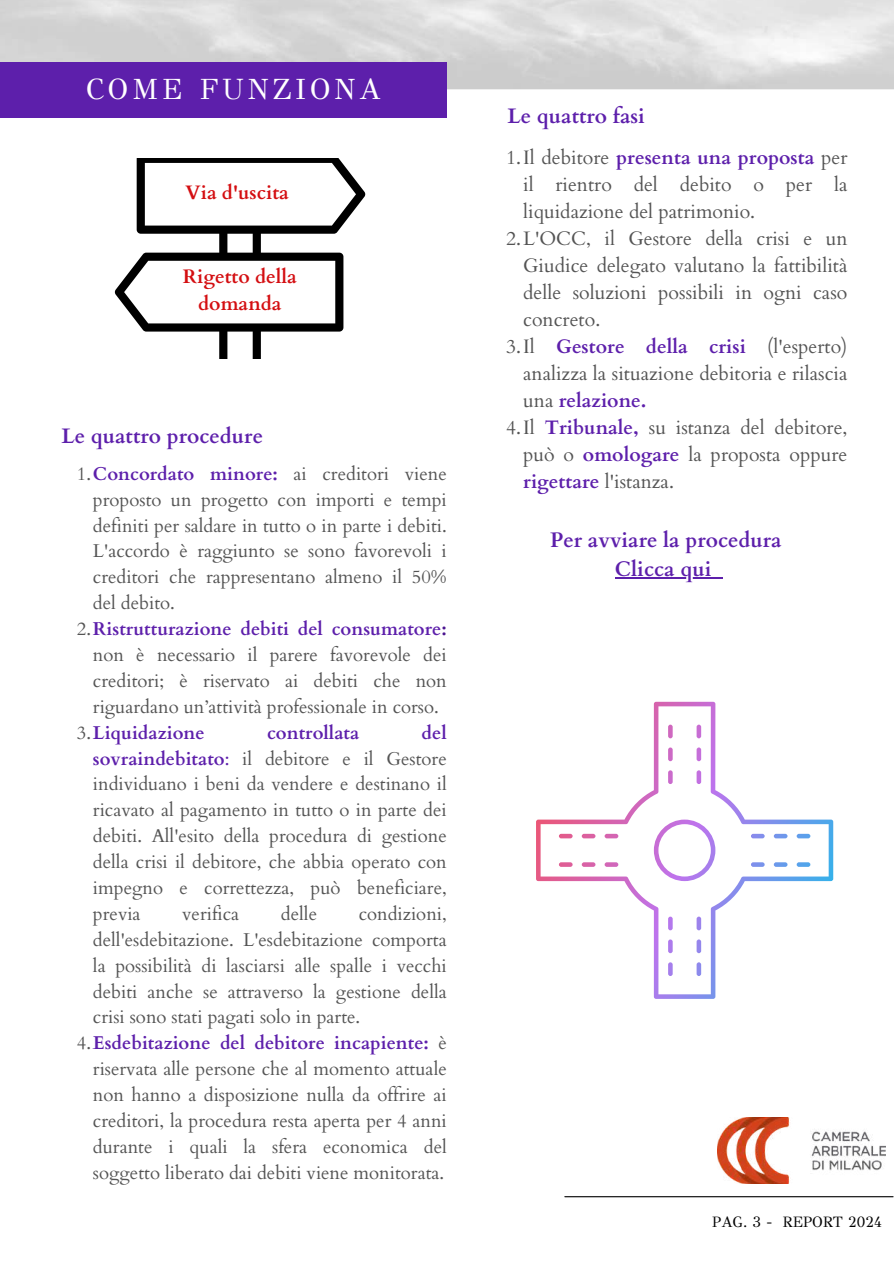
<style>
.page{position:relative;width:894px;height:1264px;background:#fff}
.page>*{position:absolute;margin:0;border:0;box-sizing:border-box;transform-origin:0 0}
.t1{font:29.25px "GFS Didot";letter-spacing:.12em;color:#fff}
.t2{font:700 21px/29.2px "Cardo";color:#5d1fab;text-align:center}
.t3{font:19.5px "Cardo";color:#545454}
.t4{font:700 19.5px "Cardo";color:#5d1fab}
.t5{font:700 19.5px/27px "Cardo";color:#d40e11;text-align:center}
.t6{font:18.6px/25.8px "Cardo";color:#545454;text-align:justify}
.t7{font:700 18.6px "Cardo";color:#5d1fab}
.t8{font:15px "GFS Didot";color:#000}
.s1{font-weight:700;color:#5d1fab}
.s2{font-weight:400;color:#545454}
.s3{color:#4a138f}
.s4{color:#5d1fab}
</style>
<div class="page">
<img style="left:0;top:0;width:893px;height:89px">
<hr style="left:564px;top:1196px;width:328px;height:1px;background:#000">
<img style="left:717px;top:1117px;width:168px;height:66px">
<svg style="left:114px;top:158px;width:251px;height:200px"></svg>
<div style="left:0;top:63px;width:446px;height:55px;background:#5d1fab"></div>
<svg style="left:536px;top:702px;width:297px;height:296px"></svg>
<hr style="left:614px;top:577px;width:97px;height:1px;background:#5d1fab">
<h1 class="t1" style="left:86px;top:71px;width:296px">COME FUNZIONA</h1>
<p class="t5" style="left:185px;top:179px;width:105px">Via d'uscita</p>
<p class="t5" style="left:183px;top:263px;width:116px">Rigetto della domanda</p>
<p class="t2" style="left:61px;top:422px;width:203px">Le quattro procedure</p>
<p class="t6" style="left:77px;top:461px;width:371px">1.<span class="s1">Concordato minore:</span> ai creditori viene</p>
<p class="t6" style="left:93px;top:487px;width:355px">proposto un progetto con importi e tempi</p>
<p class="t6" style="left:93px;top:513px;width:355px">definiti per saldare in tutto o in parte i debiti.</p>
<p class="t6" style="left:93px;top:538px;width:355px">L'accordo è raggiunto se sono favorevoli i</p>
<p class="t6" style="left:93px;top:564px;width:355px">creditori che rappresentano almeno il 50%</p>
<p class="t6" style="left:93px;top:590px;width:83px">del debito.</p>
<p class="t7" style="left:77px;top:616px;width:371px"><span class="s2">2.</span>Ristrutturazione debiti del consumatore<span class="s3">:</span></p>
<p class="t6" style="left:93px;top:642px;width:355px">non è necessario il parere favorevole dei</p>
<p class="t6" style="left:93px;top:668px;width:355px">creditori; è riservato ai debiti che non</p>
<p class="t6" style="left:93px;top:694px;width:347px">riguardano un’attività professionale in corso.</p>
<p class="t7" style="left:77px;top:720px;width:129px"><span class="s2">3.</span>Liquidazione</p>
<p class="t7" style="left:267px;top:720px;width:94px">controllata</p>
<p class="t6" style="left:93px;top:720px;width:355px;text-indent:328px"><span class="s1">del sovraindebitato</span><span class="s4">:</span> il debitore e il Gestore individuano i beni da vendere e destinano il ricavato al pagamento in tutto o in parte dei debiti. All'esito della procedura di gestione della crisi il debitore, che abbia operato con impegno e correttezza, può beneficiare, previa</p>
<p class="t6" style="left:182px;top:901px;width:59px">verifica</p>
<p class="t6" style="left:281px;top:901px;width:38px">delle</p>
<p class="t6" style="left:358px;top:901px;width:89px">condizioni,</p>
<p class="t6" style="left:93px;top:927px;width:355px">dell'esdebitazione. L'esdebitazione comporta</p>
<p class="t6" style="left:93px;top:952px;width:355px">la possibilità di lasciarsi alle spalle i vecchi</p>
<p class="t6" style="left:93px;top:978px;width:355px">debiti anche se attraverso la gestione della</p>
<p class="t6" style="left:93px;top:1004px;width:269px">crisi sono stati pagati solo in parte.</p>
<p class="t7" style="left:77px;top:1030px;width:371px"><span class="s2">4.</span>Esdebitazione del debitore incapiente: <span class="s2">è</span></p>
<p class="t6" style="left:93px;top:1056px;width:355px">riservata alle persone che al momento attuale</p>
<p class="t6" style="left:93px;top:1082px;width:355px">non hanno a disposizione nulla da offrire ai</p>
<p class="t6" style="left:93px;top:1108px;width:355px">creditori, la procedura resta aperta per 4 anni</p>
<p class="t6" style="left:93px;top:1134px;width:355px">durante i quali la sfera economica del</p>
<p class="t6" style="left:93px;top:1159px;width:353px">soggetto liberato dai debiti viene monitorata.</p>
<p class="t2" style="left:507px;top:102px;width:139px">Le quattro fasi</p>
<p class="t4" style="left:506px;top:144px;width:342px"><span class="s2">1.Il debitore</span> presenta una proposta <span class="s2">per</span></p>
<p class="t3" style="left:523px;top:171px;width:326px">il rientro del debito o per la</p>
<p class="t3" style="left:523px;top:198px;width:233px">liquidazione del patrimonio.</p>
<p class="t3" style="left:506px;top:225px;width:342px">2.L'OCC, il Gestore della crisi e un</p>
<p class="t3" style="left:523px;top:252px;width:326px">Giudice delegato valutano la fattibilità</p>
<p class="t3" style="left:523px;top:279px;width:325px">delle soluzioni possibili in ogni caso</p>
<p class="t3" style="left:523px;top:306px;width:78px">concreto.</p>
<p class="t4" style="left:506px;top:333px;width:342px"><span class="s2">3.Il</span> Gestore della crisi <span class="s2">(l'esperto)</span></p>
<p class="t3" style="left:523px;top:360px;width:326px">analizza la situazione debitoria e rilascia</p>
<p class="t4" style="left:523px;top:387px;width:125px"><span class="s2">una</span> relazione.</p>
<p class="t3" style="left:506px;top:414px;width:342px">4.Il <span class="s1">Tribunale,</span> su istanza del debitore,</p>
<p class="t3" style="left:523px;top:441px;width:326px">può o <span class="s1">omologare</span> la proposta oppure</p>
<p class="t3" style="left:523px;top:468px;width:152px"><span class="s1">rigettare</span> l'istanza.</p>
<p class="t2" style="left:550px;top:526px;width:233px">Per avviare la procedura<br>Clicca qui</p>
<p class="t8" style="left:712px;top:1212px;width:171px">PAG. 3 - REPORT 2024</p>
</div>
